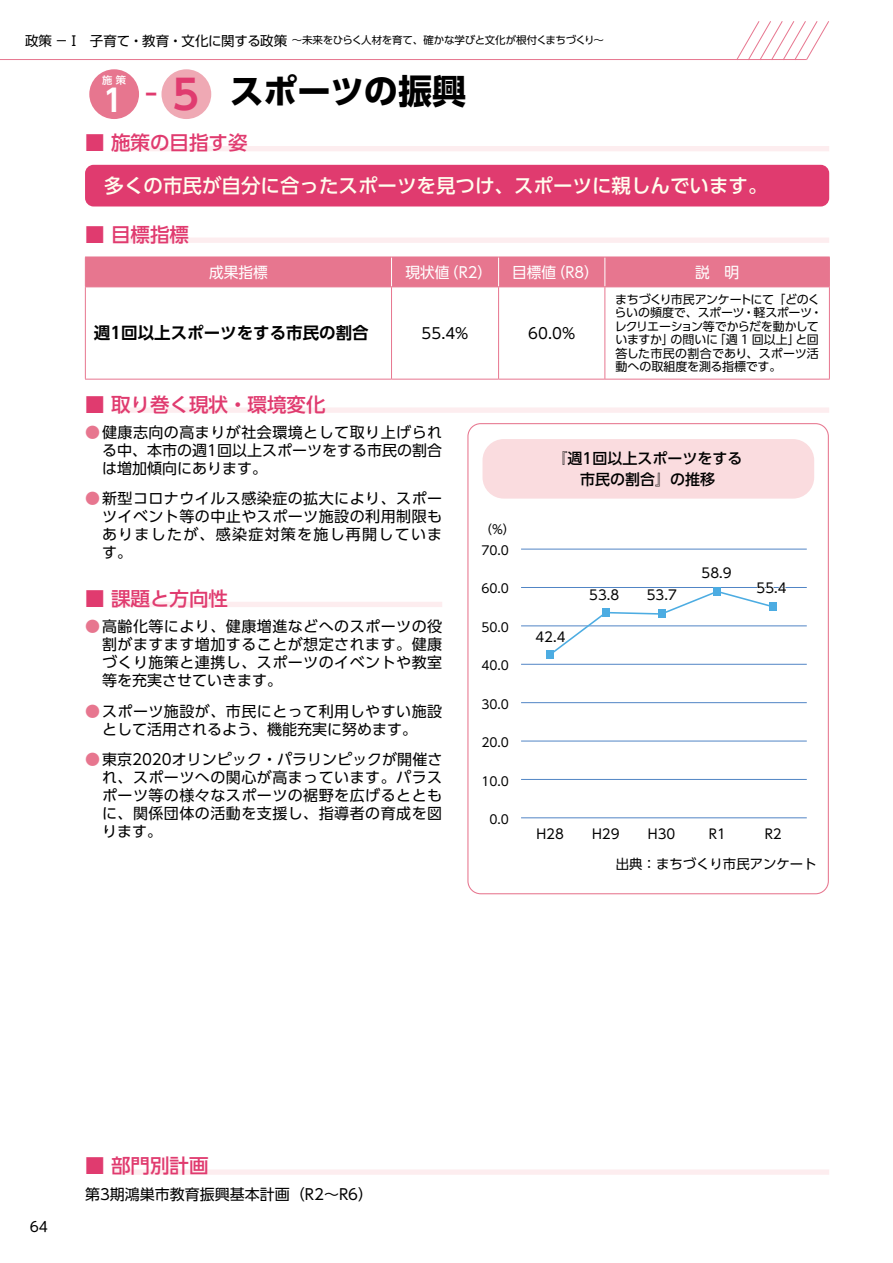
<style>
.page{position:relative;width:893px;height:1263px;background:#fff}
.page>*{position:absolute;margin:0;border:0;box-sizing:border-box;transform-origin:0 0}
.t1{font:700 34.05px "UD Shin Go Pro";letter-spacing:-.01em;color:#000}
.t2{font:700 30.6px "UD Shin Go Pro De";color:#fff}
.t3{font:500 19.5px "UD Shin Go Pro";color:#e03b6f}
.t4{font:500 19.5px "UD Shin Go Pro";color:#fffeee}
.t5{font:700 16.5px "UD Shin Go Pro De";color:#000}
.t6{font:15px/18px "UD Shin Go Pro";letter-spacing:.03em;color:#000;text-align:justify}
.t7{font:500 15px/21px "UD Shin Go Pro";color:#000;text-align:center}
.t8{font:15px "UD Shin Go Pro";color:#fff}
.t9{font:15px "UD Shin Go Pro";color:#000}
.t10{font:13.8px "UD Shin M Go Pro";color:#000}
.t11{font:13.35px "UD Shin Go Pr 6";color:#000}
.t12{font:12.3px/21.3px "UD Shin Go Pr 6";color:#000}
.t13{font:12px/13.5px "UD Shin Go Pro";letter-spacing:-.025em;color:#000}
.t14{font:10.5px "UD Shin Go Pro";letter-spacing:-.025em;color:#000}
.t15{font:500 10.2px "UD Shin Go Pro";color:#fff}
.s1{font-size:13.5px}
.s2{font-size:40.5px;color:#e03b6f}
.s3{color:#e7768f}
</style>
<div class="page">
<hr style="left:0;top:59px;width:806px;height:1px;background:#e7768f">
<svg style="left:736px;top:21px;width:93px;height:39px"></svg>
<div style="left:115px;top:146px;width:714px;height:5px;background:#fdedef"></div>
<div style="left:85px;top:165px;width:744px;height:41px;background:#e03b6f;border-radius:9px"></div>
<div style="left:115px;top:238px;width:714px;height:5px;background:#fdedef"></div>
<div style="left:115px;top:407px;width:714px;height:6px;background:#fdedef"></div>
<div style="left:115px;top:602px;width:327px;height:5px;background:#fdedef"></div>
<div style="left:86px;top:258px;width:743px;height:29px;background:#e7768f"></div>
<hr style="left:391px;top:257px;width:1px;height:30px;background:#fff">
<hr style="left:498px;top:257px;width:1px;height:30px;background:#fff">
<hr style="left:605px;top:257px;width:1px;height:30px;background:#fff">
<hr style="left:85px;top:257px;width:1px;height:30px;background:#e7768f">
<hr style="left:85px;top:257px;width:306px;height:1px;background:#e7768f">
<hr style="left:392px;top:257px;width:107px;height:1px;background:#e7768f">
<hr style="left:499px;top:257px;width:106px;height:1px;background:#e7768f">
<hr style="left:605px;top:257px;width:225px;height:1px;background:#e7768f">
<hr style="left:829px;top:257px;width:1px;height:30px;background:#e7768f">
<hr style="left:85px;top:287px;width:1px;height:92px;background:#e7768f">
<hr style="left:85px;top:287px;width:306px;height:1px;background:#e7768f">
<hr style="left:392px;top:287px;width:107px;height:1px;background:#e7768f">
<hr style="left:499px;top:287px;width:106px;height:1px;background:#e7768f">
<hr style="left:605px;top:287px;width:225px;height:1px;background:#e7768f">
<hr style="left:391px;top:287px;width:1px;height:92px;background:#e7768f">
<hr style="left:498px;top:287px;width:1px;height:92px;background:#e7768f">
<hr style="left:605px;top:287px;width:1px;height:92px;background:#e7768f">
<hr style="left:829px;top:287px;width:1px;height:92px;background:#e7768f">
<hr style="left:85px;top:379px;width:306px;height:1px;background:#e7768f">
<hr style="left:392px;top:379px;width:107px;height:1px;background:#e7768f">
<hr style="left:499px;top:379px;width:106px;height:1px;background:#e7768f">
<hr style="left:605px;top:379px;width:225px;height:1px;background:#e7768f">
<div style="left:89px;top:69px;width:50px;height:50px;background:#e7768f;border-radius:50%"></div>
<div style="left:161px;top:69px;width:50px;height:50px;background:#efa9b4;border-radius:50%"></div>
<div style="left:482px;top:439px;width:332px;height:60px;background:#fadcdf;border-radius:21px"></div>
<hr style="left:521px;top:549px;width:286px;height:1px;background:#5185c5">
<hr style="left:521px;top:587px;width:286px;height:1px;background:#5185c5">
<hr style="left:521px;top:626px;width:286px;height:1px;background:#5185c5">
<hr style="left:521px;top:664px;width:286px;height:1px;background:#5185c5">
<hr style="left:521px;top:702px;width:286px;height:1px;background:#5185c5">
<hr style="left:521px;top:741px;width:286px;height:1px;background:#5185c5">
<hr style="left:521px;top:779px;width:286px;height:1px;background:#5185c5">
<hr style="left:521px;top:817px;width:286px;height:1px;background:#5185c5">
<div style="left:546px;top:650px;width:8px;height:9px;background:#4cace2"></div>
<svg style="left:534px;top:587px;width:254px;height:66px"></svg>
<div style="left:115px;top:1169px;width:714px;height:6px;background:#fdedef"></div>
<p class="t14" style="left:25px;top:32px;width:581px"><span class="s1">政策 − Ⅰ　⼦育て・教育・⽂化に関する政策</span> 〜未来をひらく⼈材を育て、確かな学びと⽂化が根付くまちづくり〜</p>
<p class="t15" style="left:102px;top:72px;width:25px">施 策</p>
<h1 class="t1" style="left:230px;top:63px;width:238px">スポーツの振興</h1>
<h2 class="t2" style="left:103px;top:76px;width:98px">1 <sup>-</sup><span class="s2">5</span></h2>
<h3 class="t3" style="left:85px;top:127px;width:164px">■ 施策の目指す姿</h3>
<h3 class="t4" style="left:85px;top:170px;width:684px">　多くの市民が自分に合ったスポーツを見つけ、スポーツに親しんでいます。</h3>
<h3 class="t3" style="left:85px;top:218px;width:105px">■ 目標指標</h3>
<p class="t8" style="left:209px;top:260px;width:60px">成果指標</p>
<p class="t8" style="left:405px;top:260px;width:88px">現状値（R2）</p>
<p class="t8" style="left:512px;top:260px;width:88px">目標値（R8）</p>
<p class="t8" style="left:695px;top:260px;width:46px">説　明</p>
<p class="t5" style="left:94px;top:320px;width:276px">週1回以上スポーツをする市民の割合</p>
<p class="t6" style="left:422px;top:324px;width:48px">55.4%</p>
<p class="t6" style="left:528px;top:324px;width:48px">60.0%</p>
<p class="t13" style="left:615px;top:292px;width:209px">まちづくり市民アンケートにて「どのくらいの頻度で、スポーツ・軽スポーツ・レクリエーション等でからだを動かしていますか」の問いに「週 1 回以上」と回答した市民の割合であり、スポーツ活動への取組度を測る指標です。</p>
<h3 class="t3" style="left:85px;top:388px;width:242px">■ 取り巻く現状・環境変化</h3>
<p class="t6" style="left:102px;top:422px;width:342px;text-indent:-17px"><span class="s3">●</span>健康志向の高まりが社会環境として取り上げられる中、本市の週1回以上スポーツをする市民の割合は増加傾向にあります。</p>
<p class="t6" style="left:102px;top:489px;width:342px;text-indent:-17px"><span class="s3">●</span>新型コロナウイルス感染症の拡大により、スポーツイベント等の中止やスポーツ施設の利用制限もありましたが、感染症対策を施し再開しています。</p>
<h3 class="t3" style="left:85px;top:583px;width:144px">■ 課題と方向性</h3>
<p class="t6" style="left:102px;top:617px;width:342px;text-indent:-17px"><span class="s3">●</span>高齢化等により、健康増進などへのスポーツの役割がますます増加することが想定されます。健康づくり施策と連携し、スポーツのイベントや教室等を充実させていきます。</p>
<p class="t6" style="left:85px;top:701px;width:359px;text-align:center"><span class="s3">●</span>スポーツ施設が、市民にとって利用しやすい施設として活用されるよう、機能充実に努めます。</p>
<p class="t6" style="left:102px;top:750px;width:342px;text-indent:-17px"><span class="s3">●</span>東京2020オリンピック・パラリンピックが開催され、スポーツへの関心が高まっています。パラスポーツ等の様々なスポーツの裾野を広げるとともに、関係団体の活動を支援し、指導者の育成を図ります。</p>
<p class="t12" style="left:480px;top:518px;width:37px">（%）<br>70.0</p>
<p class="t12" style="left:481px;top:578px;width:29px">60.0</p>
<p class="t12" style="left:481px;top:616px;width:29px">50.0</p>
<p class="t12" style="left:481px;top:655px;width:29px">40.0</p>
<p class="t12" style="left:481px;top:693px;width:29px">30.0</p>
<p class="t12" style="left:481px;top:731px;width:29px">20.0</p>
<p class="t12" style="left:481px;top:770px;width:29px">10.0</p>
<p class="t12" style="left:489px;top:808px;width:21px">0.0</p>
<p class="t7" style="left:553px;top:447px;width:191px">『週1回以上スポーツをする市民の割合』の推移</p>
<p class="t11" style="left:535px;top:626px;width:32px">42.4</p>
<p class="t11" style="left:589px;top:584px;width:32px">53.8</p>
<p class="t11" style="left:647px;top:584px;width:32px">53.7</p>
<p class="t11" style="left:702px;top:562px;width:32px">58.9</p>
<p class="t11" style="left:757px;top:577px;width:32px">55.4</p>
<p class="t11" style="left:536px;top:823px;width:29px">H28</p>
<p class="t11" style="left:592px;top:823px;width:29px">H29</p>
<p class="t11" style="left:648px;top:823px;width:29px">H30</p>
<p class="t11" style="left:709px;top:823px;width:19px">R1</p>
<p class="t11" style="left:765px;top:823px;width:19px">R2</p>
<p class="t11" style="left:616px;top:853px;width:202px">出典：まちづくり市民アンケート</p>
<p class="t10" style="left:30px;top:1215px;width:20px">64</p>
<h3 class="t3" style="left:85px;top:1150px;width:125px">■ 部門別計画</h3>
<p class="t9" style="left:85px;top:1182px;width:290px">第3期鴻巣市教育振興基本計画（R2～R6）</p>
</div>
